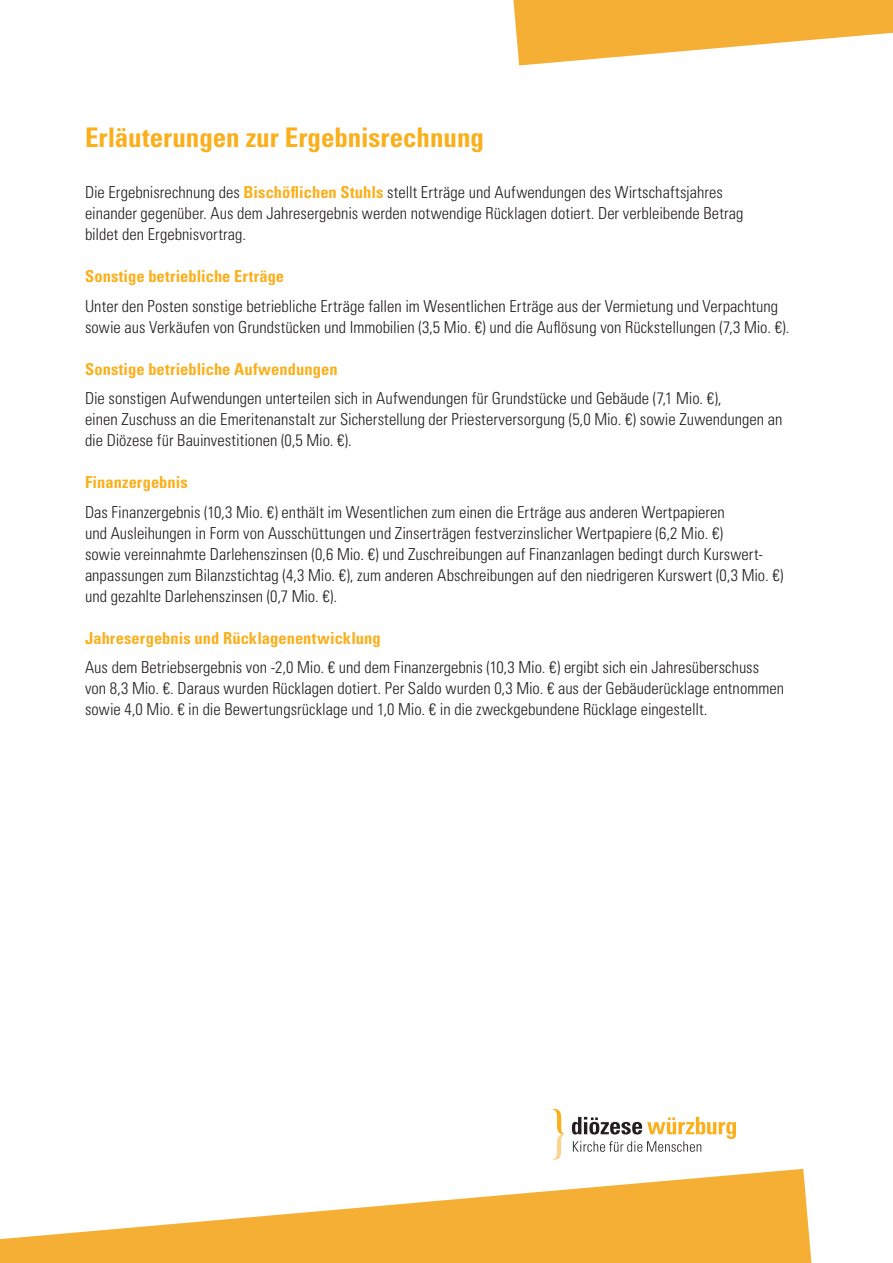
<style>
.page{position:relative;width:893px;height:1263px;background:#fff}
.page>*{position:absolute;margin:0;border:0;box-sizing:border-box;transform-origin:0 0}
.t1{font:700 condensed 27px "Univers LT Std";color:#fbaf1b}
.t2{font:300 condensed 16.5px/21px "Univers LT Std";color:#231f20}
.t3{font:700 condensed 16.5px "Univers LT Std";letter-spacing:.005em;color:#fbaf1b}
.s1{font-weight:700;color:#fbaf1b}
</style>
<div class="page">
<svg style="left:0;top:1169px;width:811px;height:94px;fill:#f4af34"></svg>
<svg style="left:513px;top:0;width:380px;height:65px"></svg>
<svg style="left:553px;top:1109px;width:12px;height:51px"></svg>
<svg style="left:572px;top:1117px;width:164px;height:35px"></svg>
<h1 class="t1" style="left:85px;top:121px;width:400px">Erläuterungen zur Ergebnisrechnung</h1>
<p class="t2" style="left:85px;top:182px;width:660px">Die Ergebnisrechnung des <span class="s1">Bischöflichen Stuhls</span> stellt Erträge und Aufwendungen des Wirtschaftsjahres einander gegenüber. Aus dem Jahresergebnis werden notwendige Rücklagen dotiert. Der verbleibende Betrag bildet den Ergebnisvortrag.</p>
<p class="t3" style="left:85px;top:266px;width:201px">Sonstige betriebliche Erträge</p>
<p class="t2" style="left:85px;top:295px;width:706px">Unter den Posten sonstige betriebliche Erträge fallen im Wesentlichen Erträge aus der Vermietung und Verpachtung sowie aus Verkäufen von Grundstücken und Immobilien (3,5 Mio. €) und die Auflösung von Rückstellungen (7,3 Mio. €).</p>
<p class="t3" style="left:85px;top:358px;width:254px">Sonstige betriebliche Aufwendungen</p>
<p class="t2" style="left:85px;top:388px;width:699px">Die sonstigen Aufwendungen unterteilen sich in Aufwendungen für Grundstücke und Gebäude (7,1 Mio. €),<br>einen Zuschuss an die Emeritenanstalt zur Sicherstellung der Priesterversorgung (5,0 Mio. €) sowie Zuwendungen an die Diözese für Bauinvestitionen (0,5 Mio. €).</p>
<p class="t3" style="left:85px;top:472px;width:104px">Finanzergebnis</p>
<p class="t2" style="left:85px;top:501px;width:700px">Das Finanzergebnis (10,3 Mio. €) enthält im Wesentlichen zum einen die Erträge aus anderen Wertpapieren<br>und Ausleihungen in Form von Ausschüttungen und Zinserträgen festverzinslicher Wertpapiere (6,2 Mio. €)<br>sowie vereinnahmte Darlehenszinsen (0,6 Mio. €) und Zuschreibungen auf Finanzanlagen bedingt durch Kurswert&shy;anpassungen zum Bilanzstichtag (4,3 Mio. €), zum anderen Abschreibungen auf den niedrigeren Kurswert (0,3 Mio. €) und gezahlte Darlehenszinsen (0,7 Mio. €).</p>
<p class="t3" style="left:85px;top:627px;width:297px">Jahresergebnis und Rücklagenentwicklung</p>
<p class="t2" style="left:85px;top:657px;width:700px">Aus dem Betriebsergebnis von -2,0 Mio. € und dem Finanzergebnis (10,3 Mio. €) ergibt sich ein Jahresüberschuss von 8,3 Mio. €. Daraus wurden Rücklagen dotiert. Per Saldo wurden 0,3 Mio. € aus der Gebäuderücklage entnommen sowie 4,0 Mio. € in die Bewertungsrücklage und 1,0 Mio. € in die zweckgebundene Rücklage eingestellt.</p>
</div>
